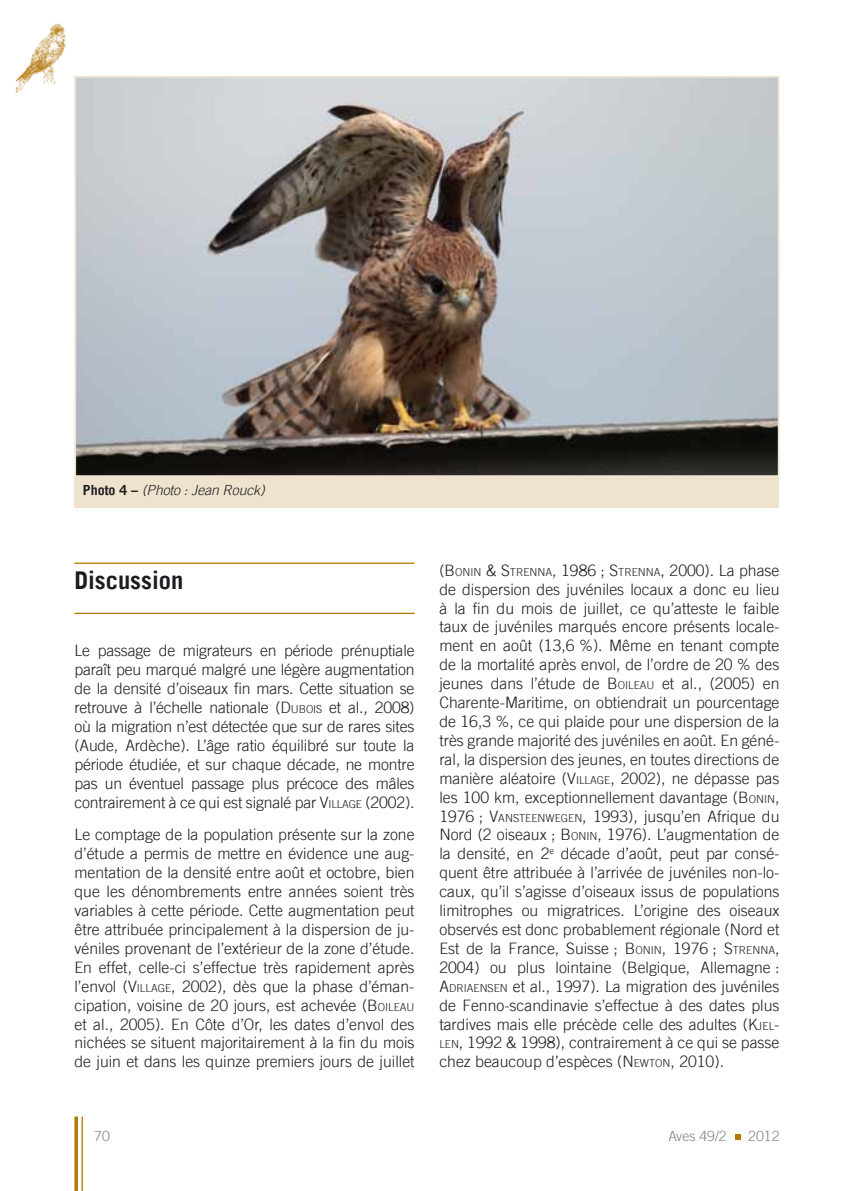
<style>
.page{position:relative;width:844px;height:1191px;background:#fff}
.page>*{position:absolute;margin:0;border:0;box-sizing:border-box;transform-origin:0 0}
.t1{font:700 24.5px "Trade Gothic";color:#1b1c20}
.t2{font:300 15.75px/18.9px "Trade Gothic";color:#1b1c20;text-align:justify}
.t3{font:italic 300 14px "Trade Gothic";letter-spacing:-.01em;color:#1b1c20}
.t4{font:300 14px "Trade Gothic";color:#818084}
.s1{font-weight:700;font-style:normal}
.s2{font-style:inherit}
.s3{font-size:11.03px}
</style>
<div class="page">
<svg style="left:735px;top:1134px;width:5px;height:5px"></svg>
<svg style="left:74px;top:1116px;width:4px;height:75px"></svg>
<hr style="left:81px;top:1116px;width:2px;height:75px;background:#b47900">
<img style="left:15px;top:23px;width:51px;height:70px">
<hr style="left:74px;top:562px;width:340px;height:2px;background:#b47900">
<hr style="left:74px;top:613px;width:340px;height:1px;background:#b47900">
<img style="left:77px;top:79px;width:699px;height:395px">
<div style="left:74px;top:76px;width:705px;height:401px;border:2px solid #efe3ce"></div>
<div style="left:74px;top:477px;width:705px;height:31px;background:#efe3ce"></div>
<p class="t3" style="left:83px;top:482px;width:183px"><span class="s1">Photo 4 –</span> (Photo : Jean Rouck)</p>
<h1 class="t1" style="left:74px;top:565px;width:110px">Discussion</h1>
<p class="t2" style="left:74px;top:641px;width:341px">Le passage de migrateurs en période prénuptiale paraît peu marqué malgré une légère augmentation de la densité d’oiseaux fin mars. Cette situation se retrouve à l’échelle nationale (<span class="s2">D</span><span class="s3">UBOIS</span> et al., 2008) où la migration n’est détectée que sur de rares sites (Aude, Ardèche). L’âge ratio équilibré sur toute la période étudiée, et sur chaque décade, ne montre pas un éventuel passage plus précoce des mâles contrairement à ce qui est signalé par <span class="s2">V</span><span class="s3">ILLAGE</span> (2002).</p>
<p class="t2" style="left:74px;top:825px;width:341px">Le comptage de la population présente sur la zone d’étude a permis de mettre en évidence une aug&shy;mentation de la densité entre août et octobre, bien que les dénombrements entre années soient très variables à cette période. Cette augmentation peut être attribuée principalement à la dispersion de ju&shy;véniles provenant de l’extérieur de la zone d’étude.<br>En effet, celle-ci s’effectue très rapidement après l’envol (<span class="s2">V</span><span class="s3">ILLAGE</span>, 2002), dès que la phase d’éman&shy;cipation, voisine de 20 jours, est achevée (<span class="s2">B</span> <span class="s3">OILEAU </span>et al., 2005). En Côte d’Or, les dates d’envol des nichées se situent majoritairement à la fin du mois de juin et dans les quinze premiers jours de juillet</p>
<p class="t2" style="left:439px;top:560px;width:341px">(<span class="s2">B</span> <span class="s3">ONIN</span> <span class="s2">&amp; S</span><span class="s3">TRENNA</span><span class="s2">,</span> 1986 ; <span class="s2">S</span><span class="s3">TRENNA</span>, 2000). La phase de dispersion des juvéniles locaux a donc eu lieu à la fin du mois de juillet, ce qu’atteste le faible taux de juvéniles marqués encore présents locale&shy;ment en août (13,6 %). Même en tenant compte de la mortalité après envol, de l’ordre de 20 % des jeunes dans l’étude de <span class="s2">B</span> <span class="s3">OILEAU</span> et al., (2005) en Charente-Maritime, on obtiendrait un pourcentage de 16,3 %, ce qui plaide pour une dispersion de la très grande majorité des juvéniles en août. En géné&shy;ral, la dispersion des jeunes, en toutes directions de manière aléatoire (<span class="s2">V</span><span class="s3">ILLAGE</span>, 2002), ne dépasse pas les 100 km, exceptionnellement davantage (<span class="s2">B</span> <span class="s3">ONIN</span>, 1976 ; <span class="s2">V</span><span class="s3">ANSTEENWEGEN</span>, 1993), jusqu’en Afrique du Nord (2 oiseaux ; <span class="s2">B</span> <span class="s3">ONIN</span>, 1976). L’augmentation de la densité, en 2<sup>e</sup> décade d’août, peut par consé&shy;quent être attribuée à l’arrivée de juvéniles non-lo&shy;caux, qu’il s’agisse d’oiseaux issus de populations limitrophes ou migratrices. L’origine des oiseaux observés est donc probablement régionale (Nord et Est de la France, Suisse ; <span class="s2">B</span> <span class="s3">ONIN</span>, 1976 ; <span class="s2">S</span><span class="s3">TRENNA</span>, 2004) ou plus lointaine (Belgique, Allemagne :<br><span class="s2">A</span><span class="s3">DRIAENSEN</span> et al., 1997). La migration des juvéniles de Fenno-scandinavie s’effectue à des dates plus tardives mais elle précède celle des adultes (<span class="s2">K</span><span class="s3">JEL</span><span class="s2">-</span><span class="s3">LEN</span>, 1992 &amp; 1998), contrairement à ce qui se passe chez beaucoup d’espèces (<span class="s2">N</span> <span class="s3">EWTON</span>, 2010).</p>
<p class="t4" style="left:94px;top:1128px;width:17px">70</p>
<p class="t4" style="left:668px;top:1128px;width:60px">Aves 49/2</p>
<p class="t4" style="left:748px;top:1128px;width:33px">2012</p>
</div>
